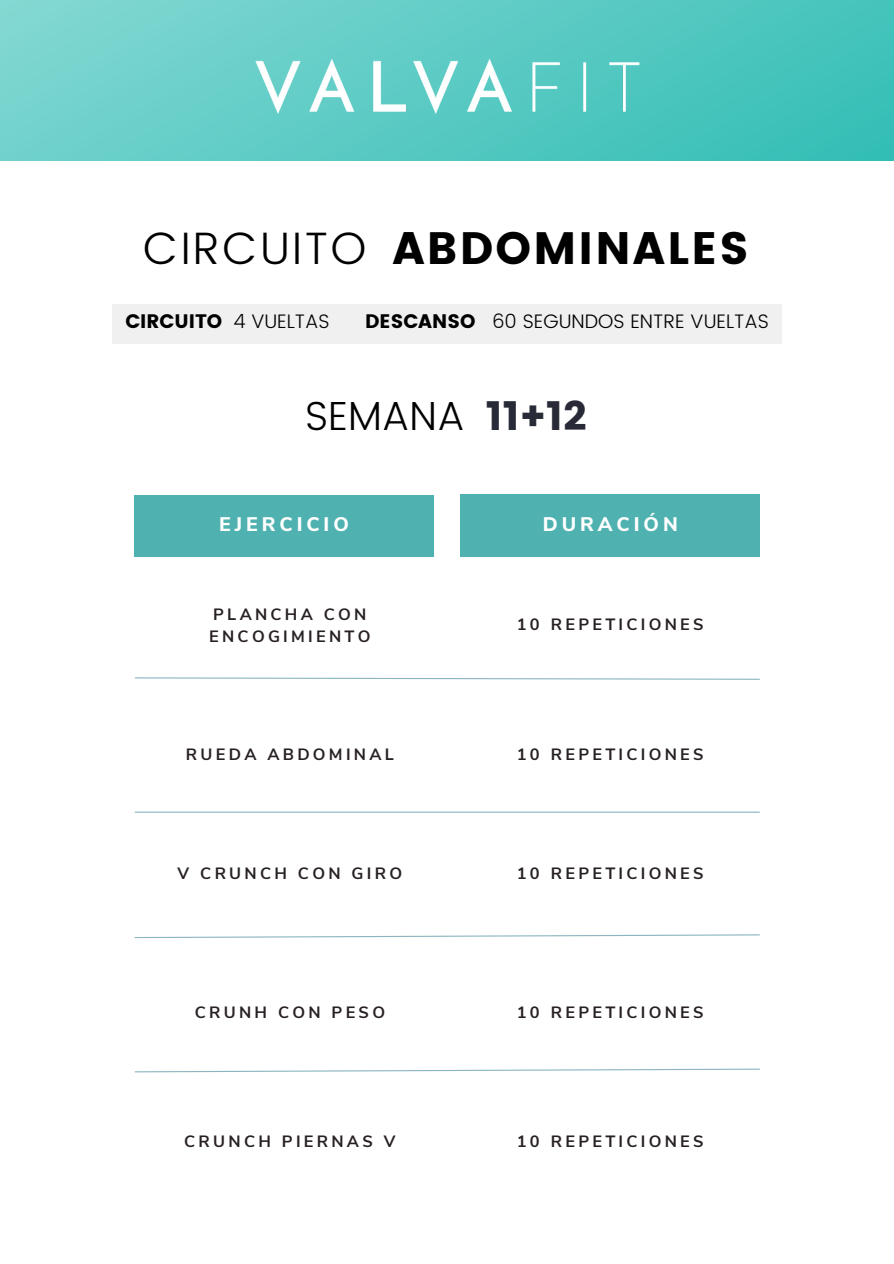
<style>
.page{position:relative;width:894px;height:1264px;background:#fff}
.page>*{position:absolute;margin:0;border:0;box-sizing:border-box;transform-origin:0 0}
.t1{font:45.3px "Poppins";letter-spacing:.05em;color:#000}
.t2{font:300 40.5px "Poppins";color:#000}
.t3{font:800 19.65px "Nunito Sans";letter-spacing:.2em;color:#fff}
.t4{font:300 19.5px "Poppins";color:#000}
.t5{font:19.5px "Poppins";color:#000}
.t6{font:700 16.35px/22px "Nunito Sans";letter-spacing:.2em;color:#282124}
.s1{font-weight:300}
.s2{font-weight:400}
.s3{font-weight:400;color:#282a37}
</style>
<div class="page">
<div style="left:1px;top:0;width:892px;height:161px;background:linear-gradient(to right,#7cd5d0,#3dc1b9)"></div>
<img style="left:115px;top:44px;width:664px;height:91px">
<div style="left:112px;top:304px;width:669px;height:39px;background:#f0f0f0"></div>
<div style="left:134px;top:495px;width:299px;height:62px;background:#50b2b0"></div>
<div style="left:460px;top:494px;width:299px;height:62px;background:#50b2b0"></div>
<svg style="left:134px;top:677px;width:626px;height:3px"></svg>
<hr style="left:135px;top:811px;width:624px;height:1px;background:#8bb5c0">
<svg style="left:134px;top:934px;width:626px;height:4px"></svg>
<svg style="left:134px;top:1068px;width:626px;height:4px"></svg>
<h1 class="t1" style="left:143px;top:222px;width:607px"><span class="s1">CIRCUITO</span> ABDOMINALES</h1>
<p class="t5" style="left:125px;top:310px;width:206px">CIRCUITO <span class="s1">4 VUELTAS</span></p>
<p class="t4" style="left:365px;top:310px;width:405px"><span class="s2">DESCANSO</span> 60 SEGUNDOS ENTRE VUELTAS</p>
<h2 class="t2" style="left:305px;top:392px;width:283px">SEMANA <span class="s3">11+12</span></h2>
<p class="t3" style="left:219px;top:511px;width:131px">EJERCICIO</p>
<p class="t3" style="left:542px;top:511px;width:136px">DURACIÓN</p>
<p class="t6" style="left:209px;top:603px;width:163px">PLANCHA CON<br>ENCOGIMIENTO</p>
<p class="t6" style="left:516px;top:614px;width:188px">10 REPETICIONES</p>
<p class="t6" style="left:186px;top:743px;width:209px">RUEDA ABDOMINAL</p>
<p class="t6" style="left:516px;top:743px;width:188px">10 REPETICIONES</p>
<p class="t6" style="left:177px;top:862px;width:226px">V CRUNCH CON GIRO</p>
<p class="t6" style="left:516px;top:862px;width:188px">10 REPETICIONES</p>
<p class="t6" style="left:195px;top:1001px;width:192px">CRUNH CON PESO</p>
<p class="t6" style="left:516px;top:1001px;width:188px">10 REPETICIONES</p>
<p class="t6" style="left:184px;top:1130px;width:213px">CRUNCH PIERNAS V</p>
<p class="t6" style="left:516px;top:1130px;width:188px">10 REPETICIONES</p>
</div>
